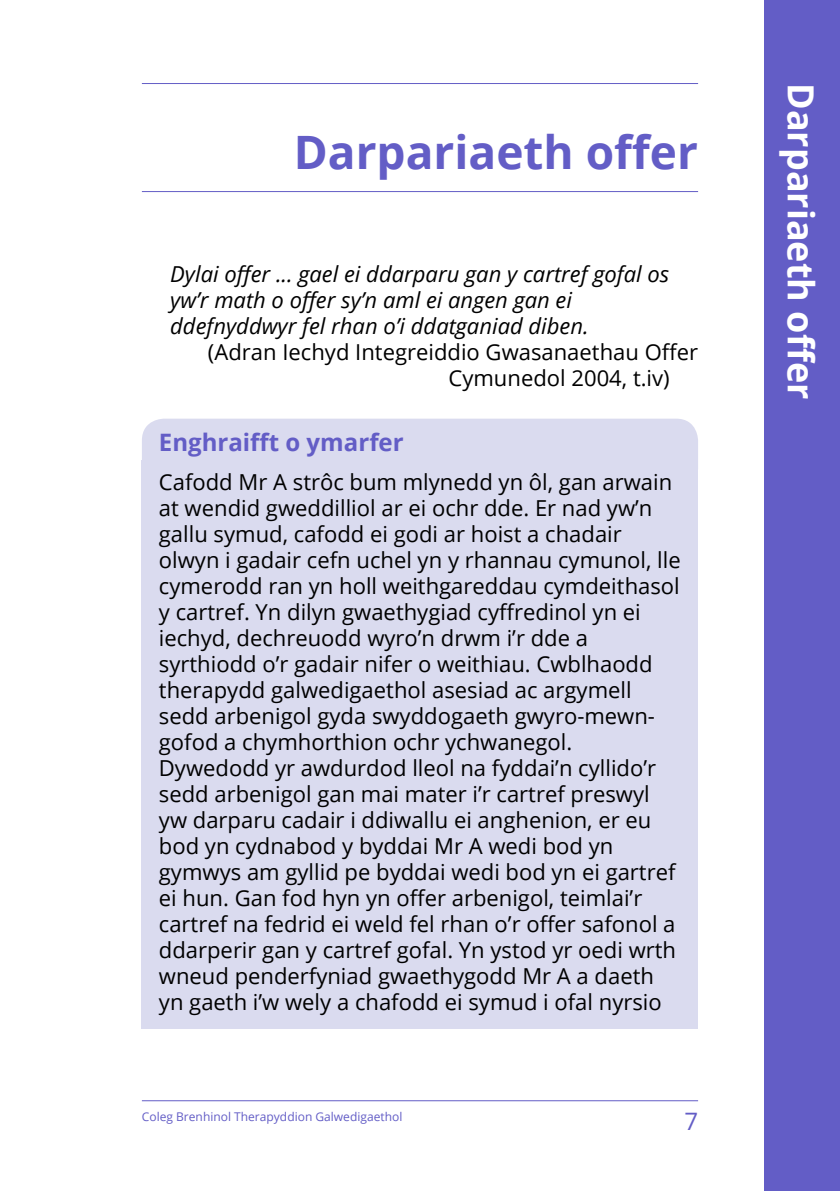
<style>
.page{position:relative;width:840px;height:1191px;background:#fff}
.page>*{position:absolute;margin:0;border:0;box-sizing:border-box;transform-origin:0 0}
.t1{font:700 46px "Open Sans";color:#635dc6}
.t2{font:700 36px "Open Sans";color:#fff}
.t3{font:700 24px "Open Sans";color:#635dc6}
.t4{font:24px "Open Sans";color:#635dc6}
.t5{font:22px/26px "Open Sans";color:#000}
.t6{font:italic 22px/26px "Open Sans";color:#000}
.t7{font:12px "Open Sans";color:#635dc6}
</style>
<div class="page">
<hr style="left:142px;top:1100px;width:555px;height:1px;background:#635dc6">
<div style="left:764px;top:0;width:75px;height:1191px;background:#635dc6"></div>
<hr style="left:142px;top:83px;width:555px;height:1px;background:#635dc6">
<hr style="left:142px;top:191px;width:555px;height:1px;background:#635dc6">
<div style="left:142px;top:419px;width:555px;height:41px;background:#dadbef"></div>
<div style="left:142px;top:460px;width:555px;height:568px;background:#dadbef"></div>
<h1 class="t1" style="left:294px;top:120px;width:405px">Darpariaeth offer</h1>
<p class="t6" style="left:170px;top:260px;width:500px">Dylai offer ... gael ei ddarparu gan y cartref gofal os yw’r math o offer sy’n aml ei angen gan ei ddefnyddwyr fel rhan o’i ddatganiad diben.</p>
<p class="t5" style="left:448px;top:338px;width:251px;text-indent:-240px">(Adran Iechyd Integreiddio Gwasanaethau Offer<br>Cymunedol 2004, t.iv)</p>
<p class="t3" style="left:159px;top:425px;width:246px">Enghraifft o ymarfer</p>
<p class="t5" style="left:159px;top:468px;width:523px">Cafodd Mr A strôc bum mlynedd yn ôl, gan arwain at wendid gweddilliol ar ei ochr dde. Er nad yw’n gallu symud, cafodd ei godi ar hoist a chadair olwyn i gadair cefn uchel yn y rhannau cymunol, lle cymerodd ran yn holl weithgareddau cymdeithasol y cartref. Yn dilyn gwaethygiad cyffredinol yn ei iechyd, dechreuodd wyro’n drwm i’r dde a syrthiodd o’r gadair nifer o weithiau. Cwblhaodd therapydd galwedigaethol asesiad ac argymell sedd arbenigol gyda swyddogaeth gwyro-mewn&shy;gofod a chymhorthion ochr ychwanegol.<br>Dywedodd yr awdurdod lleol na fyddai’n cyllido’r sedd arbenigol gan mai mater i’r cartref preswyl yw darparu cadair i ddiwallu ei anghenion, er eu bod yn cydnabod y byddai Mr A wedi bod yn gymwys am gyllid pe byddai wedi bod yn ei gartref ei hun. Gan fod hyn yn offer arbenigol, teimlai’r cartref na fedrid ei weld fel rhan o’r offer safonol a ddarperir gan y cartref gofal. Yn ystod yr oedi wrth wneud penderfyniad gwaethygodd Mr A a daeth yn gaeth i’w wely a chafodd ei symud i ofal nyrsio</p>
<p class="t7" style="left:142px;top:1108px;width:262px">Coleg Brenhinol Therapyddion Galwedigaethol</p>
<p class="t4" style="left:684px;top:1104px;width:15px">7</p>
<h2 class="t2" style="left:825px;top:83px;width:318px;rotate:90deg">Darpariaeth offer</h2>
</div>
